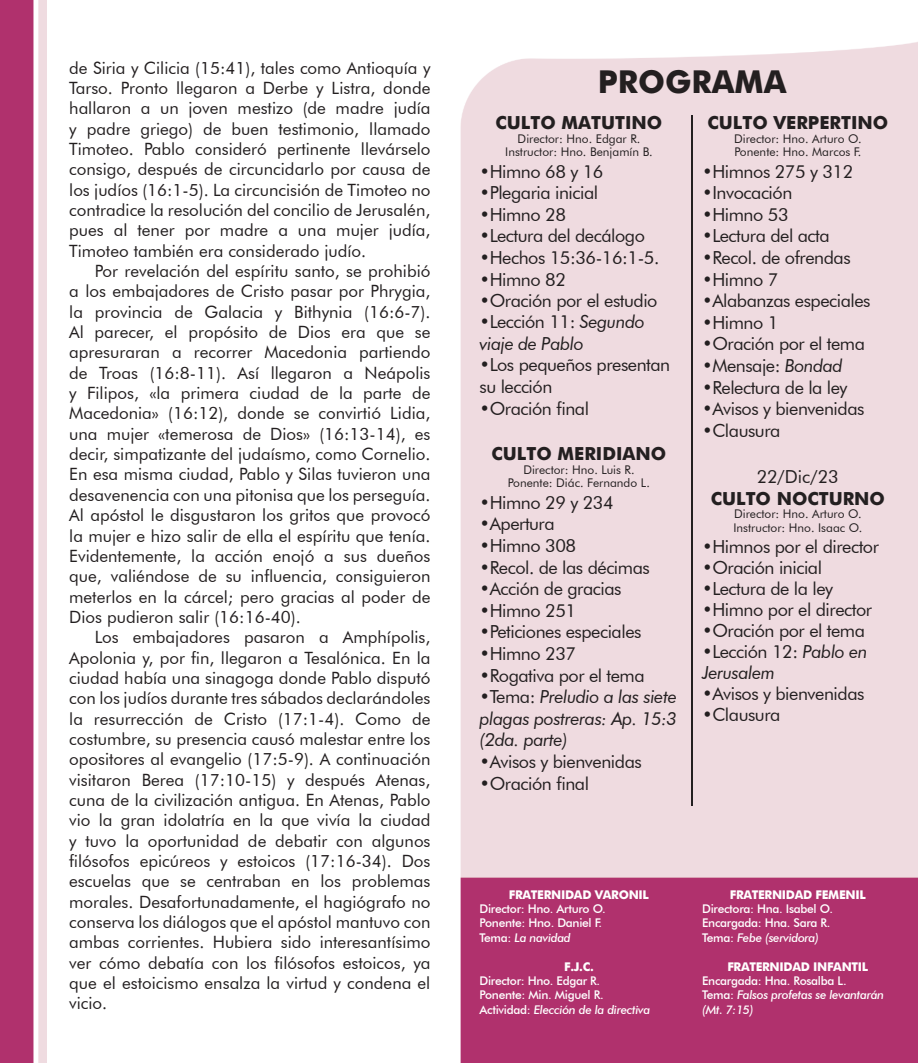
<style>
.page{position:relative;width:918px;height:1063px;background:#fff}
.page>*{position:absolute;margin:0;border:0;box-sizing:border-box;transform-origin:0 0}
.t1{font:700 31.5px "Futura";color:#231f20}
.t2{font:18px/21.6px "Futura BT";letter-spacing:-.025em;color:#231f20}
.t3{font:italic 18px/21.6px "Futura BT";letter-spacing:-.025em;color:#231f20}
.t4{font:700 18px "Futura";color:#231f20}
.t5{font:16.95px/20.4px "Futura BT";color:#231f20;text-align:justify}
.t6{font:12px "Futura BT";color:#231f20}
.t7{font:500 12px "Futura BT";letter-spacing:-.025em;color:#fff}
.t8{font:italic 500 12px/14.4px "Futura BT";letter-spacing:-.025em;color:#fff}
.t9{font:700 12px "Futura";letter-spacing:-.025em;color:#fff}
.s1{font-style:normal}
.s2{font-style:italic}
</style>
<div class="page">
<img style="left:0;top:0;width:918px;height:1063px">
<hr style="left:691px;top:115px;width:2px;height:691px;background:#231f20">
<p class="t5" style="left:69px;top:57px;width:363px">de Siria y Cilicia (15:41), tales como Antioquía y Tarso. Pronto llegaron a Derbe y Listra, donde hallaron a un joven mestizo (de madre judía y padre griego) de buen testimonio, llamado Timoteo. Pablo consideró pertinente llevárselo consigo, después de circuncidarlo por causa de los judíos (16:1-5). La circuncisión de Timoteo no contradice la resolución del concilio de Jerusalén, pues al tener por madre a una mujer judía, Timoteo también era considerado judío.</p>
<p class="t5" style="left:69px;top:261px;width:363px;text-indent:26px">Por revelación del espíritu santo, se prohibió a los embajadores de Cristo pasar por Phrygia, la provincia de Galacia y Bithynia (16:6-7).<br>Al parecer, el propósito de Dios era que se apresuraran a recorrer Macedonia partiendo de Troas (16:8-11). Así llegaron a Neápolis y Filipos, «la primera ciudad de la parte de Macedonia» (16:12), donde se convirtió Lidia, una mujer «temerosa de Dios» (16:13-14), es decir, simpatizante del judaísmo, como Cornelio.<br>En esa misma ciudad, Pablo y Silas tuvieron una desavenencia con una pitonisa que los perseguía.<br>Al apóstol le disgustaron los gritos que provocó la mujer e hizo salir de ella el espíritu que tenía.<br>Evidentemente, la acción enojó a sus dueños que, valiéndose de su influencia, consiguieron meterlos en la cárcel; pero gracias al poder de Dios pudieron salir (16:16-40).</p>
<p class="t5" style="left:69px;top:627px;width:363px;text-indent:26px">Los embajadores pasaron a Amphípolis, Apolonia y, por fin, llegaron a Tesalónica. En la ciudad había una sinagoga donde Pablo disputó con los judíos durante tres sábados declarándoles la resurrección de Cristo (17:1-4). Como de costumbre, su presencia causó malestar entre los opositores al evangelio (17:5-9). A continuación visitaron Berea (17:10-15) y después Atenas, cuna de la civilización antigua. En Atenas, Pablo vio la gran idolatría en la que vivía la ciudad y tuvo la oportunidad de debatir con algunos filósofos epicúreos y estoicos (17:16-34). Dos escuelas que se centraban en los problemas morales. Desafortunadamente, el hagiógrafo no conserva los diálogos que el apóstol mantuvo con ambas corrientes. Hubiera sido interesantísimo ver cómo debatía con los filósofos estoicos, ya que el estoicismo ensalza la virtud y condena el vicio.</p>
<p class="t1" style="left:598px;top:59px;width:190px">PROGRAMA</p>
<p class="t4" style="left:496px;top:109px;width:168px">CULTO MATUTINO</p>
<p class="t6" style="left:518px;top:131px;width:124px">Director: Hno. Edgar R.</p>
<p class="t6" style="left:505px;top:144px;width:149px">Instructor: Hno. Benjamín B.</p>
<p class="t2" style="left:480px;top:160px;width:125px">•Himno 68 y 16</p>
<p class="t2" style="left:480px;top:182px;width:120px">•Plegaria inicial</p>
<p class="t2" style="left:480px;top:203px;width:88px">•Himno 28</p>
<p class="t2" style="left:480px;top:225px;width:167px">•Lectura del decálogo</p>
<p class="t2" style="left:480px;top:247px;width:181px">•Hechos 15:36-16:1-5.</p>
<p class="t2" style="left:480px;top:268px;width:88px">•Himno 82</p>
<p class="t2" style="left:480px;top:290px;width:180px">•Oración por el estudio</p>
<p class="t3" style="left:480px;top:311px;width:167px"><span class="s1">•Lección 11:</span> Segundo viaje de Pablo</p>
<p class="t2" style="left:480px;top:354px;width:192px">•Los pequeños presentan su lección</p>
<p class="t2" style="left:480px;top:397px;width:111px">•Oración final</p>
<p class="t4" style="left:492px;top:441px;width:176px">CULTO MERIDIANO</p>
<p class="t6" style="left:523px;top:462px;width:113px">Director: Hno. Luis R.</p>
<p class="t6" style="left:508px;top:476px;width:144px">Ponente: Diác. Fernando L.</p>
<p class="t2" style="left:480px;top:491px;width:136px">•Himno 29 y 234</p>
<p class="t2" style="left:480px;top:513px;width:77px">•Apertura</p>
<p class="t2" style="left:480px;top:535px;width:98px">•Himno 308</p>
<p class="t2" style="left:480px;top:556px;width:172px">•Recol. de las décimas</p>
<p class="t2" style="left:480px;top:578px;width:144px">•Acción de gracias</p>
<p class="t2" style="left:480px;top:599px;width:98px">•Himno 251</p>
<p class="t2" style="left:480px;top:621px;width:163px">•Peticiones especiales</p>
<p class="t2" style="left:480px;top:643px;width:98px">•Himno 237</p>
<p class="t2" style="left:480px;top:664px;width:167px">•Rogativa por el tema</p>
<p class="t3" style="left:480px;top:686px;width:199px;text-align:justify"><span class="s1">•Tema:</span> Preludio a las siete plagas postreras: Ap. 15:3 (2da. parte)</p>
<p class="t2" style="left:480px;top:751px;width:164px">•Avisos y bienvenidas</p>
<p class="t2" style="left:480px;top:772px;width:111px">•Oración final</p>
<p class="t4" style="left:707px;top:109px;width:182px">CULTO VERPERTINO</p>
<p class="t6" style="left:734px;top:131px;width:129px">Director: Hno. Arturo O.</p>
<p class="t6" style="left:735px;top:144px;width:128px">Ponente: Hno. Marcos F.</p>
<p class="t2" style="left:702px;top:160px;width:153px">•Himnos 275 y 312</p>
<p class="t2" style="left:702px;top:182px;width:92px">•Invocación</p>
<p class="t2" style="left:702px;top:203px;width:88px">•Himno 53</p>
<p class="t2" style="left:702px;top:225px;width:129px">•Lectura del acta</p>
<p class="t2" style="left:702px;top:247px;width:150px">•Recol. de ofrendas</p>
<p class="t2" style="left:702px;top:268px;width:78px">•Himno 7</p>
<p class="t2" style="left:702px;top:290px;width:170px">•Alabanzas especiales</p>
<p class="t2" style="left:702px;top:311px;width:78px">•Himno 1</p>
<p class="t2" style="left:702px;top:333px;width:164px">•Oración por el tema</p>
<p class="t2" style="left:702px;top:355px;width:142px">•Mensaje: <span class="s2">Bondad</span></p>
<p class="t2" style="left:702px;top:376px;width:147px">•Relectura de la ley</p>
<p class="t2" style="left:702px;top:398px;width:164px">•Avisos y bienvenidas</p>
<p class="t2" style="left:702px;top:419px;width:80px">•Clausura</p>
<p class="t2" style="left:757px;top:466px;width:84px">22/Dic/23</p>
<p class="t4" style="left:711px;top:485px;width:176px">CULTO NOCTURNO</p>
<p class="t6" style="left:734px;top:507px;width:129px">Director: Hno. Arturo O.</p>
<p class="t6" style="left:733px;top:520px;width:130px">Instructor: Hno. Isaac O.</p>
<p class="t2" style="left:702px;top:535px;width:178px">•Himnos por el director</p>
<p class="t2" style="left:702px;top:556px;width:121px">•Oración inicial</p>
<p class="t2" style="left:702px;top:577px;width:132px">•Lectura de la ley</p>
<p class="t2" style="left:702px;top:598px;width:171px">•Himno por el director</p>
<p class="t2" style="left:702px;top:619px;width:164px">•Oración por el tema</p>
<p class="t3" style="left:702px;top:641px;width:167px;line-height:21px"><span class="s1">•Lección 12:</span> Pablo en<br>Jerusalem</p>
<p class="t2" style="left:702px;top:682px;width:164px">•Avisos y bienvenidas</p>
<p class="t2" style="left:702px;top:703px;width:80px">•Clausura</p>
<p class="t9" style="left:509px;top:885px;width:142px">FRATERNIDAD VARONIL</p>
<p class="t7" style="left:480px;top:901px;width:128px">Director: Hno. Arturo O.</p>
<p class="t7" style="left:480px;top:916px;width:124px">Ponente: Hno. Daniel F.</p>
<p class="t8" style="left:480px;top:930px;width:93px"><span class="s1">Tema:</span> La navidad</p>
<p class="t9" style="left:564px;top:957px;width:31px">F.J.C.</p>
<p class="t7" style="left:480px;top:973px;width:122px">Director: Hno. Edgar R.</p>
<p class="t7" style="left:480px;top:988px;width:126px">Ponente: Min. Miguel R.</p>
<p class="t8" style="left:480px;top:1002px;width:172px"><span class="s1">Actividad:</span> Elección de la directiva</p>
<p class="t9" style="left:730px;top:885px;width:138px">FRATERNIDAD FEMENIL</p>
<p class="t7" style="left:702px;top:901px;width:132px">Directora: Hna. Isabel O.</p>
<p class="t7" style="left:702px;top:916px;width:130px">Encargada: Hna. Sara R.</p>
<p class="t8" style="left:702px;top:930px;width:118px"><span class="s1">Tema:</span> Febe (servidora)</p>
<p class="t9" style="left:727px;top:957px;width:142px">FRATERNIDAD INFANTIL</p>
<p class="t7" style="left:702px;top:973px;width:146px">Encargada: Hna. Rosalba L.</p>
<p class="t8" style="left:702px;top:988px;width:183px"><span class="s1">Tema:</span> Falsos profetas se levantarán (Mt. 7:15)</p>
</div>
